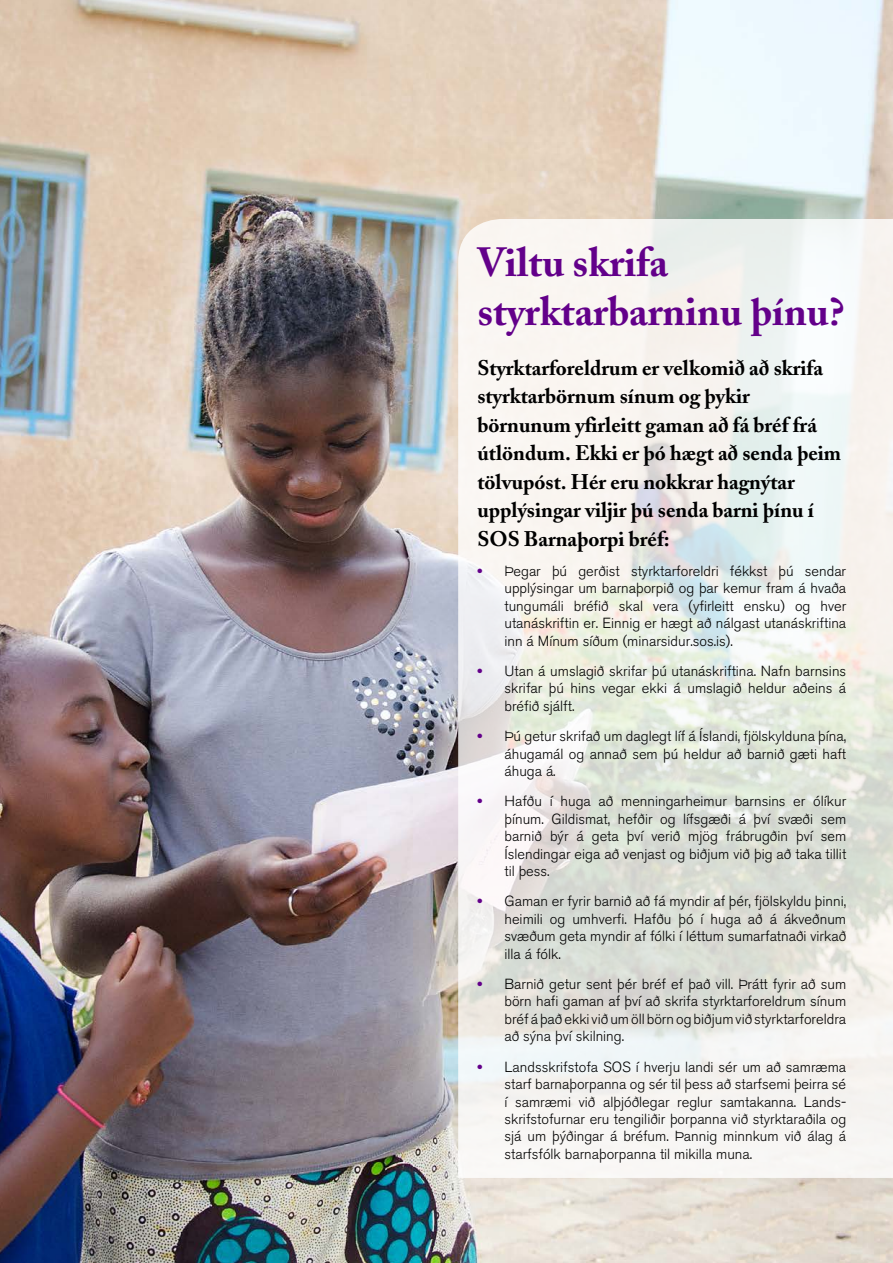
<style>
.page{position:relative;width:893px;height:1263px;background:#fff}
.page>*{position:absolute;margin:0;border:0;box-sizing:border-box;transform-origin:0 0}
.t1{font:700 40.5px/48.6px "Adobe Caslon IS";color:#63008a}
.t2{font:700 21px/28.5px "Adobe Caslon IS";color:#000}
.t3{font:300 14.55px/17.4px "Akzidenz Grotesk BEIS";color:#000;text-align:justify}
.s1{font-family:"Akzidenz Grotesk BEIS Super";font-weight:400;color:#63008a}
</style>
<div class="page">
<img style="left:0;top:0;width:893px;height:1263px">
<svg style="left:458px;top:219px;width:435px;height:959px;fill:#f2f2ee"></svg>
<h1 class="t1" style="left:477px;top:238px;width:368px">Viltu skrifa styrktarbarninu þínu?</h1>
<p class="t2" style="left:477px;top:353px;width:365px">Styrktarforeldrum er velkomið að skrifa styrktarbörnum sínum og þykir börnunum yfirleitt gaman að fá bréf frá útlöndum. Ekki er þó hægt að senda þeim tölvupóst. Hér eru nokkrar hagnýtar upplýsingar viljir þú senda barni þínu í SOS Barnaþorpi bréf:</p>
<p class="t3" style="left:504px;top:562px;width:343px;text-indent:-27px"><span class="s1">•</span> Þegar þú gerðist styrktarforeldri fékkst þú sendar upplýsingar um barnaþorpið og þar kemur fram á hvaða tungumáli bréfið skal vera (yfirleitt ensku) og hver utanáskriftin er. Einnig er hægt að nálgast utanáskriftina inn á Mínum síðum (minarsidur.sos.is).</p>
<p class="t3" style="left:504px;top:662px;width:343px;text-indent:-27px"><span class="s1">•</span> Utan á umslagið skrifar þú utanáskriftina. Nafn barnsins skrifar þú hins vegar ekki á umslagið heldur aðeins á bréfið sjálft.</p>
<p class="t3" style="left:504px;top:728px;width:343px;text-indent:-27px"><span class="s1">•</span> Þú getur skrifað um daglegt líf á Íslandi, fjölskylduna þína, áhugamál og annað sem þú heldur að barnið gæti haft áhuga á.</p>
<p class="t3" style="left:504px;top:793px;width:343px;text-indent:-27px"><span class="s1">•</span> Hafðu í huga að menningarheimur barnsins er ólíkur þínum. Gildismat, hefðir og lífsgæði á því svæði sem barnið býr á geta því verið mjög frábrugðin því sem Íslendingar eiga að venjast og biðjum við þig að taka tillit til þess.</p>
<p class="t3" style="left:504px;top:893px;width:343px;text-indent:-27px"><span class="s1">•</span> Gaman er fyrir barnið að fá myndir af þér, fjölskyldu þinni, heimili og umhverfi. Hafðu þó í huga að á ákveðnum svæðum geta myndir af fólki í léttum sumarfatnaði virkað illa á fólk.</p>
<p class="t3" style="left:504px;top:975px;width:343px;text-indent:-27px"><span class="s1">•</span> Barnið getur sent þér bréf ef það vill. Þrátt fyrir að sum börn hafi gaman af því að skrifa styrktarforeldrum sínum bréf á það ekki við um öll börn og biðjum við styrktarforeldra að sýna því skilning.</p>
<p class="t3" style="left:504px;top:1058px;width:343px;text-indent:-27px"><span class="s1">•</span> Landsskrifstofa SOS í hverju landi sér um að samræma starf barnaþorpanna og sér til þess að starfsemi þeirra sé í samræmi við alþjóðlegar reglur samtakanna. Lands&shy;skrifstofurnar eru tengiliðir þorpanna við styrktaraðila og sjá um þýðingar á bréfum. Þannig minnkum við álag á starfsfólk barnaþorpanna til mikilla muna.</p>
</div>
